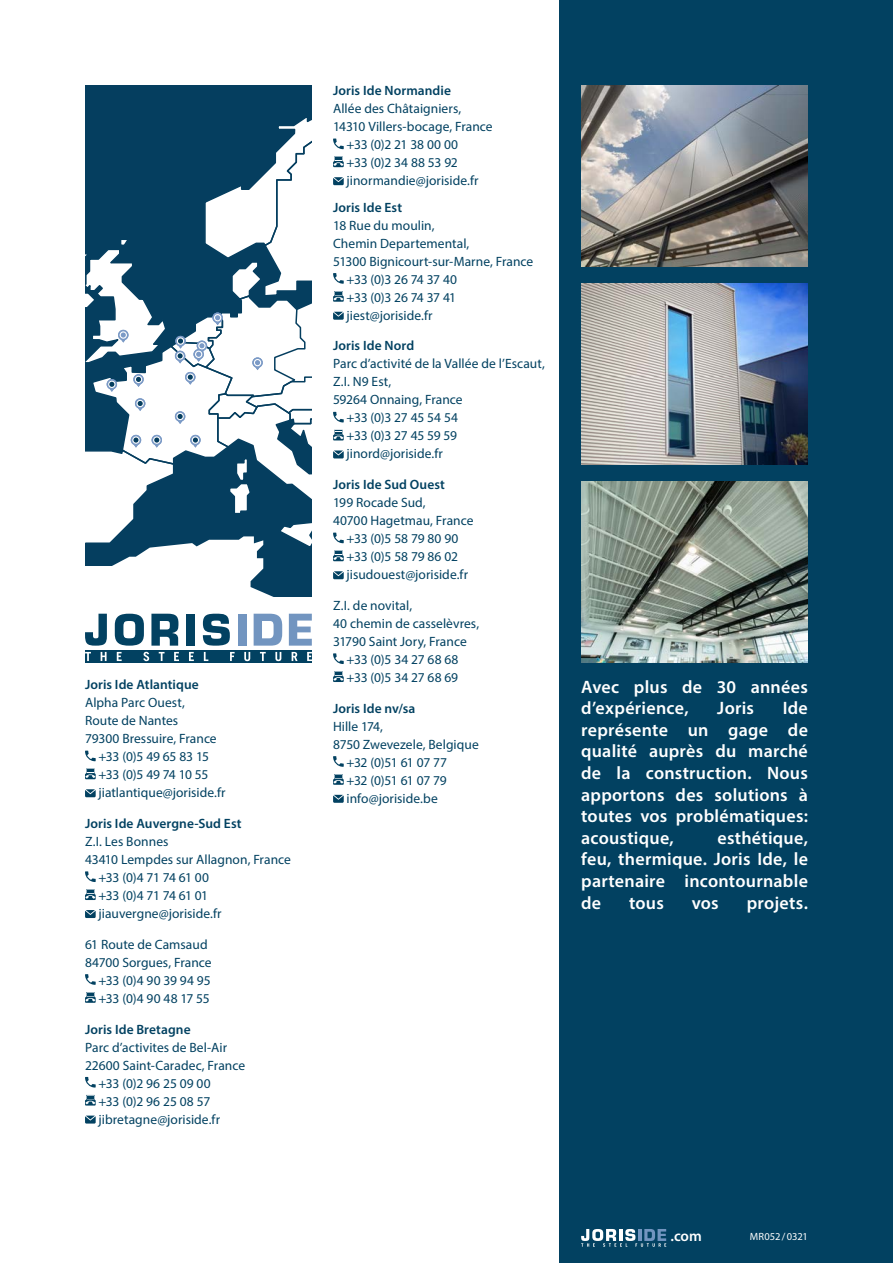
<style>
.page{position:relative;width:893px;height:1263px;background:#fff}
.page>*{position:absolute;margin:0;border:0;box-sizing:border-box;transform-origin:0 0}
.t1{font:600 18px/21.6px "Myriad Pro";letter-spacing:.015em;color:#fff;text-align:justify}
.t2{font:600 15px "Myriad Pro";color:#fff}
.t3{font:13.5px "Myriad Pro";letter-spacing:.005em;color:#024161}
.t4{font:600 13.5px "Myriad Pro";letter-spacing:.005em;color:#024161}
.t5{font:10.5px "Myriad Pro";color:#fff}
</style>
<div class="page">
<div style="left:85px;top:650px;width:227px;height:13px;background:#024161"></div>
<svg style="left:85px;top:614px;width:22px;height:32px"></svg>
<svg style="left:115px;top:614px;width:29px;height:32px"></svg>
<svg style="left:151px;top:614px;width:27px;height:32px"></svg>
<div style="left:187px;top:614px;width:8px;height:32px;background:#024161"></div>
<svg style="left:203px;top:614px;width:27px;height:32px"></svg>
<div style="left:238px;top:614px;width:9px;height:32px;background:#7295c0"></div>
<svg style="left:254px;top:614px;width:28px;height:32px"></svg>
<svg style="left:289px;top:614px;width:23px;height:32px"></svg>
<svg style="left:85px;top:652px;width:6px;height:9px"></svg>
<svg style="left:101px;top:652px;width:6px;height:9px"></svg>
<svg style="left:117px;top:652px;width:5px;height:9px"></svg>
<svg style="left:143px;top:652px;width:6px;height:9px"></svg>
<svg style="left:159px;top:652px;width:6px;height:9px"></svg>
<svg style="left:174px;top:652px;width:5px;height:9px"></svg>
<svg style="left:189px;top:652px;width:5px;height:9px"></svg>
<svg style="left:204px;top:652px;width:4px;height:9px"></svg>
<svg style="left:230px;top:652px;width:5px;height:9px"></svg>
<svg style="left:244px;top:652px;width:6px;height:9px"></svg>
<svg style="left:260px;top:652px;width:6px;height:9px"></svg>
<svg style="left:275px;top:652px;width:6px;height:9px"></svg>
<svg style="left:292px;top:652px;width:6px;height:9px"></svg>
<svg style="left:307px;top:652px;width:5px;height:9px"></svg>
<svg style="left:85px;top:751px;width:11px;height:10px"></svg>
<svg style="left:85px;top:769px;width:11px;height:10px"></svg>
<svg style="left:85px;top:789px;width:11px;height:8px"></svg>
<svg style="left:85px;top:871px;width:11px;height:11px"></svg>
<svg style="left:85px;top:889px;width:11px;height:11px"></svg>
<svg style="left:85px;top:910px;width:11px;height:8px"></svg>
<svg style="left:85px;top:974px;width:11px;height:11px"></svg>
<svg style="left:85px;top:992px;width:11px;height:11px"></svg>
<svg style="left:85px;top:1077px;width:11px;height:10px"></svg>
<svg style="left:85px;top:1095px;width:11px;height:10px"></svg>
<svg style="left:85px;top:1115px;width:11px;height:8px"></svg>
<svg style="left:333px;top:139px;width:11px;height:10px"></svg>
<svg style="left:333px;top:157px;width:11px;height:10px"></svg>
<svg style="left:333px;top:177px;width:11px;height:8px"></svg>
<svg style="left:333px;top:273px;width:11px;height:11px"></svg>
<svg style="left:333px;top:291px;width:11px;height:11px"></svg>
<svg style="left:333px;top:312px;width:11px;height:8px"></svg>
<svg style="left:333px;top:412px;width:11px;height:10px"></svg>
<svg style="left:333px;top:430px;width:11px;height:10px"></svg>
<svg style="left:333px;top:450px;width:11px;height:8px"></svg>
<svg style="left:333px;top:533px;width:11px;height:10px"></svg>
<svg style="left:333px;top:551px;width:11px;height:10px"></svg>
<svg style="left:333px;top:571px;width:11px;height:8px"></svg>
<svg style="left:333px;top:653px;width:11px;height:11px"></svg>
<svg style="left:333px;top:671px;width:11px;height:11px"></svg>
<svg style="left:333px;top:756px;width:11px;height:11px"></svg>
<svg style="left:333px;top:774px;width:11px;height:11px"></svg>
<svg style="left:333px;top:795px;width:11px;height:8px"></svg>
<svg style="left:85px;top:85px;width:227px;height:512px"></svg>
<svg style="left:85px;top:95px;width:227px;height:463px"></svg>
<div style="left:560px;top:0;width:333px;height:1263px;background:#024161"></div>
<img style="left:581px;top:85px;width:227px;height:182px">
<img style="left:581px;top:283px;width:227px;height:182px">
<img style="left:581px;top:481px;width:227px;height:182px">
<svg style="left:581px;top:1229px;width:85px;height:18px"></svg>
<p class="t4" style="left:85px;top:676px;width:115px">Joris Ide Atlantique</p>
<p class="t3" style="left:85px;top:694px;width:101px">Alpha Parc Ouest,</p>
<p class="t3" style="left:85px;top:712px;width:95px">Route de Nantes</p>
<p class="t3" style="left:85px;top:730px;width:133px">79300 Bressuire, France</p>
<p class="t3" style="left:99px;top:748px;width:112px">+33 (0)5 49 65 83 15</p>
<p class="t3" style="left:99px;top:766px;width:111px">+33 (0)5 49 74 10 55</p>
<p class="t3" style="left:99px;top:784px;width:129px">jiatlantique@joriside.fr</p>
<p class="t4" style="left:85px;top:815px;width:158px">Joris Ide Auvergne-Sud Est</p>
<p class="t3" style="left:85px;top:833px;width:85px">Z.I. Les Bonnes</p>
<p class="t3" style="left:85px;top:851px;width:207px">43410 Lempdes sur Allagnon, France</p>
<p class="t3" style="left:99px;top:869px;width:112px">+33 (0)4 71 74 61 00</p>
<p class="t3" style="left:99px;top:887px;width:111px">+33 (0)4 71 74 61 01</p>
<p class="t3" style="left:99px;top:905px;width:125px">jiauvergne@joriside.fr</p>
<p class="t3" style="left:85px;top:936px;width:124px">61 Route de Camsaud</p>
<p class="t3" style="left:85px;top:954px;width:128px">84700 Sorgues, France</p>
<p class="t3" style="left:99px;top:972px;width:114px">+33 (0)4 90 39 94 95</p>
<p class="t3" style="left:99px;top:990px;width:113px">+33 (0)4 90 48 17 55</p>
<p class="t4" style="left:85px;top:1020px;width:107px">Joris Ide Bretagne</p>
<p class="t3" style="left:85px;top:1039px;width:144px">Parc d’activites de Bel-Air</p>
<p class="t3" style="left:85px;top:1057px;width:162px">22600 Saint-Caradec, France</p>
<p class="t3" style="left:99px;top:1075px;width:114px">+33 (0)2 96 25 09 00</p>
<p class="t3" style="left:99px;top:1093px;width:113px">+33 (0)2 96 25 08 57</p>
<p class="t3" style="left:99px;top:1111px;width:123px">jibretagne@joriside.fr</p>
<p class="t4" style="left:333px;top:82px;width:119px">Joris Ide Normandie</p>
<p class="t3" style="left:333px;top:100px;width:130px">Allée des Châtaigniers,</p>
<p class="t3" style="left:333px;top:118px;width:161px">14310 Villers-bocage, France</p>
<p class="t3" style="left:347px;top:136px;width:113px">+33 (0)2 21 38 00 00</p>
<p class="t3" style="left:347px;top:154px;width:113px">+33 (0)2 34 88 53 92</p>
<p class="t3" style="left:347px;top:172px;width:134px">jinormandie@joriside.fr</p>
<p class="t4" style="left:333px;top:199px;width:70px">Joris Ide Est</p>
<p class="t3" style="left:333px;top:217px;width:103px">18 Rue du moulin,</p>
<p class="t3" style="left:333px;top:235px;width:138px">Chemin Departemental,</p>
<p class="t3" style="left:333px;top:253px;width:202px">51300 Bignicourt-sur-Marne, France</p>
<p class="t3" style="left:347px;top:271px;width:112px">+33 (0)3 26 74 37 40</p>
<p class="t3" style="left:347px;top:289px;width:111px">+33 (0)3 26 74 37 41</p>
<p class="t3" style="left:347px;top:307px;width:88px">jiest@joriside.fr</p>
<p class="t4" style="left:333px;top:337px;width:83px">Joris Ide Nord</p>
<p class="t3" style="left:333px;top:356px;width:213px">Parc d’activité de la Vallée de l’Escaut,</p>
<p class="t3" style="left:333px;top:374px;width:60px">Z.I. N9 Est,</p>
<p class="t3" style="left:333px;top:392px;width:131px">59264 Onnaing, France</p>
<p class="t3" style="left:347px;top:410px;width:113px">+33 (0)3 27 45 54 54</p>
<p class="t3" style="left:347px;top:428px;width:112px">+33 (0)3 27 45 59 59</p>
<p class="t3" style="left:347px;top:446px;width:98px">jinord@joriside.fr</p>
<p class="t4" style="left:333px;top:476px;width:113px">Joris Ide Sud Ouest</p>
<p class="t3" style="left:333px;top:494px;width:94px">199 Rocade Sud,</p>
<p class="t3" style="left:333px;top:512px;width:142px">40700 Hagetmau, France</p>
<p class="t3" style="left:347px;top:530px;width:113px">+33 (0)5 58 79 80 90</p>
<p class="t3" style="left:347px;top:548px;width:113px">+33 (0)5 58 79 86 02</p>
<p class="t3" style="left:347px;top:566px;width:123px">jisudouest@joriside.fr</p>
<p class="t3" style="left:333px;top:597px;width:81px">Z.I. de novital,</p>
<p class="t3" style="left:333px;top:615px;width:148px">40 chemin de casselèvres,</p>
<p class="t3" style="left:333px;top:633px;width:135px">31790 Saint Jory, France</p>
<p class="t3" style="left:347px;top:651px;width:113px">+33 (0)5 34 27 68 68</p>
<p class="t3" style="left:347px;top:669px;width:113px">+33 (0)5 34 27 68 69</p>
<p class="t4" style="left:333px;top:700px;width:84px">Joris Ide nv/sa</p>
<p class="t3" style="left:333px;top:718px;width:51px">Hille 174,</p>
<p class="t3" style="left:333px;top:736px;width:147px">8750 Zwevezele, Belgique</p>
<p class="t3" style="left:347px;top:754px;width:102px">+32 (0)51 61 07 77</p>
<p class="t3" style="left:347px;top:772px;width:102px">+32 (0)51 61 07 79</p>
<p class="t3" style="left:347px;top:790px;width:93px">info@joriside.be</p>
<h1 class="t1" style="left:581px;top:675px;width:228px">Avec plus de 30 années d’expérience,</h1>
<h1 class="t1" style="left:581px;top:697px;width:228px;text-indent:202px">Ide représente un gage de qualité auprès du marché de la construction. Nous apportons des solutions à toutes vos problématiques: acoustique,</h1>
<h1 class="t1" style="left:717px;top:697px;width:38px">Joris</h1>
<h1 class="t1" style="left:581px;top:826px;width:228px;text-indent:136px">esthétique, feu, thermique. Joris Ide, le partenaire incontournable de</h1>
<h1 class="t1" style="left:629px;top:891px;width:36px">tous</h1>
<h1 class="t1" style="left:692px;top:891px;width:28px">vos</h1>
<h1 class="t1" style="left:747px;top:891px;width:63px">projets.</h1>
<p class="t2" style="left:670px;top:1226px;width:33px">.com</p>
<p class="t5" style="left:750px;top:1230px;width:60px">MR052 / 0321</p>
</div>
